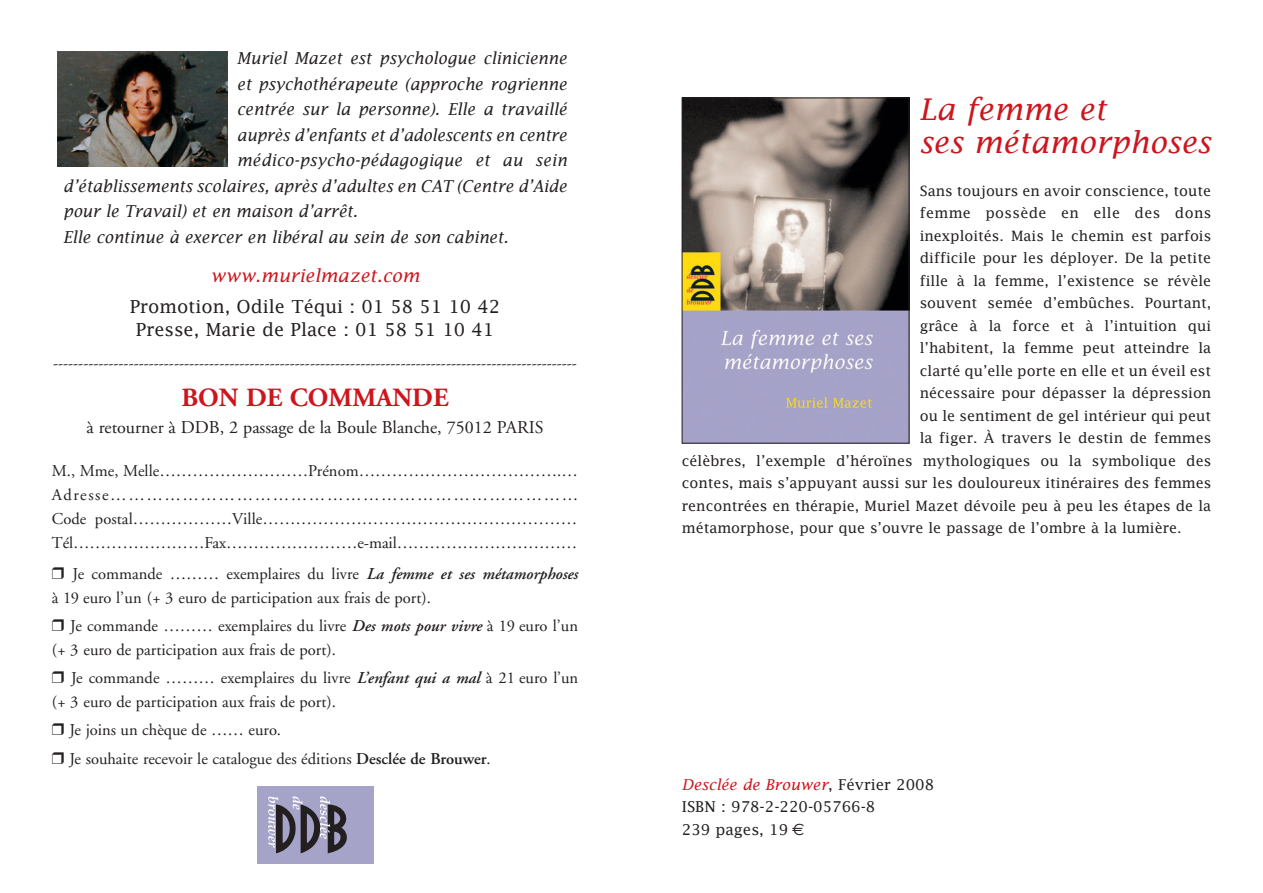
<style>
.page{position:relative;width:1263px;height:893px;background:#fff}
.page>*{position:absolute;margin:0;border:0;box-sizing:border-box;transform-origin:0 0}
.t1{font:italic 30px/33px "Lucida Fax";color:#cd151d}
.t2{font:700 26.25px "Adobe Garamond";color:#cd151d}
.t3{font:18px/23.7px "Lucida Fax";color:#231f20;text-align:center}
.t4{font:18px "Adobe Garamond";color:#231f20}
.t5{font:italic 18px "Lucida Fax";color:#cd151d}
.t6{font:16.5px/24px "Adobe Garamond";color:#231f20}
.t7{font:italic 16.5px "Lucida Fax";color:#231f20;scale:.95 1}
.t8{font:15.75px "Adobe Garamond";color:#231f20}
.t9{font:15px/22.5px "Lucida Fax";color:#231f20}
.t10{font:14.25px "Lucida Fax";color:#231f20}
.t11{font:14.25px "Lucida Fax";letter-spacing:.025em;color:#231f20}
.s1{font-weight:600;font-style:italic}
.s2{font-weight:600}
.s3{font-style:italic;color:#cd151d}
.s4{font-family:"Euro Sans";font-size:16.5px}
</style>
<div class="page">
<img style="left:684px;top:100px;width:223px;height:341px">
<div style="left:682px;top:98px;width:227px;height:345px;border:1px solid #231f20"></div>
<div style="left:257px;top:786px;width:116px;height:77px;background:#a6a3c8"></div>
<svg style="left:268px;top:796px;width:79px;height:57px"></svg>
<img style="left:58px;top:51px;width:170px;height:115px">
<p class="t7" style="left:237px;top:48px;width:349px">Muriel Mazet est psychologue clinicienne</p>
<p class="t7" style="left:237px;top:74px;width:349px">et psychothérapeute (approche rogrienne</p>
<p class="t7" style="left:237px;top:99px;width:349px">centrée sur la personne). Elle a travaillé</p>
<p class="t7" style="left:237px;top:125px;width:349px">auprès d’enfants et d’adolescents en centre</p>
<p class="t7" style="left:237px;top:150px;width:349px">médico-psycho-pédagogique et au sein</p>
<p class="t7" style="left:63px;top:176px;width:532px">d’établissements scolaires, après d’adultes en CAT (Centre d’Aide</p>
<p class="t7" style="left:63px;top:201px;width:312px">pour le Travail) et en maison d’arrêt.</p>
<p class="t7" style="left:63px;top:227px;width:470px">Elle continue à exercer en libéral au sein de son cabinet.</p>
<p class="t5" style="left:211px;top:265px;width:210px">www.murielmazet.com</p>
<p class="t3" style="left:130px;top:294px;width:372px">Promotion, Odile Téqui : 01 58 51 10 42<br>Presse, Marie de Place : 01 58 51 10 41</p>
<p class="t8" style="left:53px;top:357px;width:525px">--------------------------------------------------------------------------------------------------------</p>
<h2 class="t2" style="left:181px;top:387px;width:269px">BON DE COMMANDE</h2>
<p class="t4" style="left:87px;top:420px;width:458px">à retourner à DDB, 2 passage de la Boule Blanche, 75012 PARIS</p>
<p class="t6" style="left:52px;top:460px;width:528px;text-align:justify">M., Mme, Melle………………………Prénom……………………………….… Adresse…………………………………………………………………… Code postal………………Ville………………………………………………… Tél……………………Fax……………………e-mail……………………………</p>
<p class="t6" style="left:52px;top:563px;width:527px">❒ Je commande ……… exemplaires du livre <span class="s1">La femme et ses métamorphoses </span>à 19 euro l’un (+ 3 euro de participation aux frais de port).</p>
<p class="t6" style="left:52px;top:615px;width:528px">❒ Je commande ……… exemplaires du livre <span class="s1">Des mots pour vivre</span> à 19 euro l’un (+ 3 euro de participation aux frais de port).</p>
<p class="t6" style="left:52px;top:667px;width:528px">❒ Je commande ……… exemplaires du livre <span class="s1">L’enfant qui a mal</span> à 21 euro l’un (+ 3 euro de participation aux frais de port).</p>
<p class="t6" style="left:52px;top:717px;width:440px;line-height:28.2px">❒ Je joins un chèque de …… euro.<br>❒ Je souhaite recevoir le catalogue des éditions <span class="s2">Desclée de Brouwer</span>.</p>
<h1 class="t1" style="left:919px;top:92px;width:293px">La femme et<br>ses métamorphoses</h1>
<p class="t10" style="left:920px;top:182px;width:293px">Sans toujours en avoir conscience, toute</p>
<p class="t11" style="left:920px;top:205px;width:293px">femme possède en elle des dons</p>
<p class="t10" style="left:920px;top:227px;width:293px">inexploités. Mais le chemin est parfois</p>
<p class="t10" style="left:920px;top:250px;width:293px">difficile pour les déployer. De la petite</p>
<p class="t10" style="left:920px;top:272px;width:293px">fille à la femme, l’existence se révèle</p>
<p class="t10" style="left:920px;top:295px;width:293px">souvent semée d’embûches. Pourtant,</p>
<p class="t10" style="left:920px;top:317px;width:293px">grâce à la force et à l’intuition qui</p>
<p class="t10" style="left:920px;top:340px;width:293px">l’habitent, la femme peut atteindre la</p>
<p class="t10" style="left:920px;top:362px;width:293px">clarté qu’elle porte en elle et un éveil est</p>
<p class="t10" style="left:920px;top:385px;width:293px">nécessaire pour dépasser la dépression</p>
<p class="t10" style="left:920px;top:407px;width:293px">ou le sentiment de gel intérieur qui peut</p>
<p class="t10" style="left:920px;top:430px;width:293px">la figer. À travers le destin de femmes</p>
<p class="t10" style="left:682px;top:452px;width:531px">célèbres, l’exemple d’héroïnes mythologiques ou la symbolique des</p>
<p class="t10" style="left:682px;top:475px;width:531px">contes, mais s’appuyant aussi sur les douloureux itinéraires des femmes</p>
<p class="t10" style="left:682px;top:497px;width:531px">rencontrées en thérapie, Muriel Mazet dévoile peu à peu les étapes de la</p>
<p class="t10" style="left:682px;top:520px;width:501px">métamorphose, pour que s’ouvre le passage de l’ombre à la lumière.</p>
<p class="t9" style="left:682px;top:773px;width:254px"><span class="s3">Desclée de Brouwer</span>, Février 2008<br>ISBN : 978-2-220-05766-8<br>239 pages, 19 <span class="s4">€</span></p>
</div>
